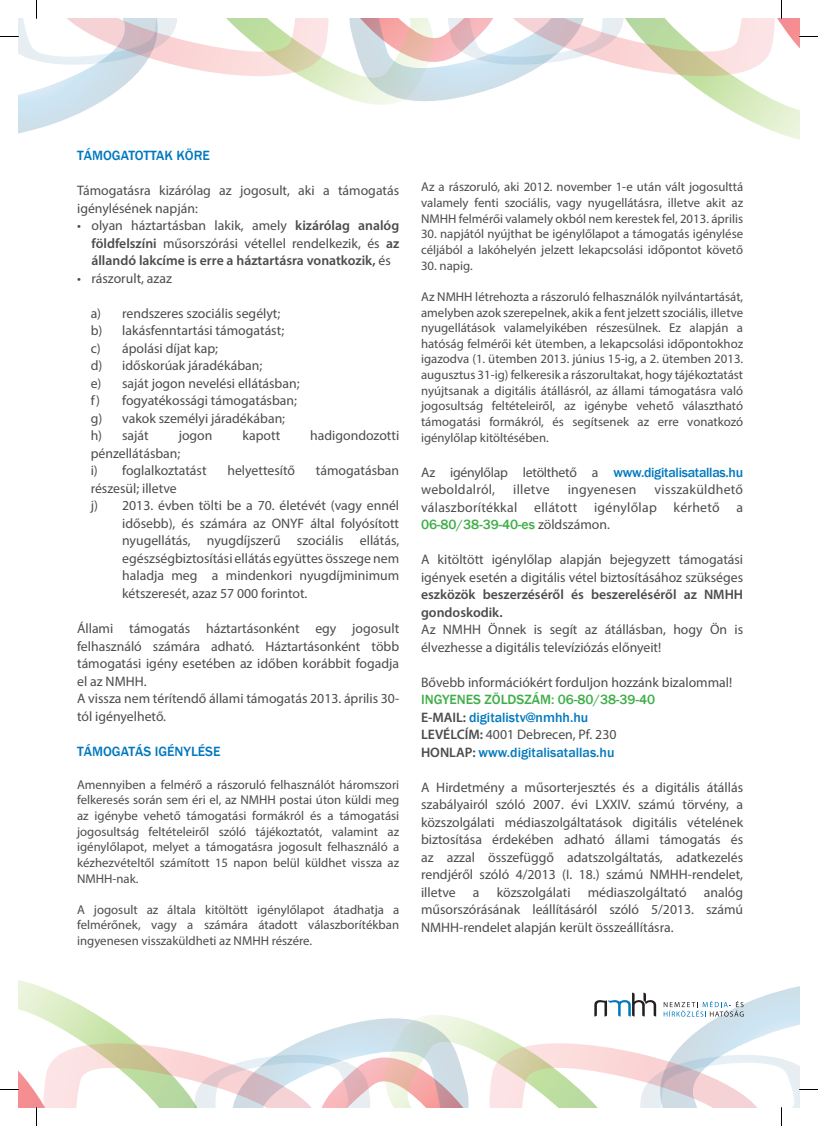
<style>
.page{position:relative;width:818px;height:1126px;background:#fff}
.page>*{position:absolute;margin:0;border:0;box-sizing:border-box;transform-origin:0 0}
.t1{font:13.75px/17.5px "Myriad Pro";color:#4b4c4d}
.t2{font:600 13.75px/17.5px "Myriad Pro";color:#4b4c4d;text-align:justify}
.t3{font:500 13.75px/17.5px "Franklin Gothic";color:#40ae49}
.t4{font:13.75px/17.5px "Myriad Pro";letter-spacing:.02em;color:#4b4c4d;text-align:right}
.t5{font:500 13.75px "Franklin Gothic";color:#0078bf}
.t6{font:13.75px/17.5px "Myriad Pro";letter-spacing:-.02em;color:#4b4c4d}
.t7{font:12.75px/15.6px "Myriad Pro";color:#4b4c4d;text-align:justify}
.s1{font-weight:400}
.s2{font-family:"Franklin Gothic";font-weight:500;color:#0078bf}
.s3{font-family:"Myriad Pro";font-weight:400;color:#4b4c4d}
.s4{font-family:"Myriad Pro";font-weight:600;color:#4b4c4d}
.s5{color:#0078bf}
.s6{font-weight:600}
</style>
<div class="page">
<svg style="left:0;top:0;width:817px;height:140px"></svg>
<svg style="left:0;top:980px;width:817px;height:145px"></svg>
<p class="t5" style="left:77px;top:147px;width:134px">TÁMOGATOTTAK KÖRE</p>
<p class="t1" style="left:77px;top:181px;width:323px">Támogatásra kizárólag az jogosult, aki a támogatás igénylésének napján:</p>
<p class="t2" style="left:91px;top:216px;width:309px;text-indent:-14px"><span class="s1">• olyan háztartásban lakik, amely</span> kizárólag analóg földfelszíni <span class="s1">műsorszórási vétellel rendelkezik, és</span> az állandó lakcíme is erre a háztartásra vonatkozik, <span class="s1">és</span></p>
<p class="t1" style="left:77px;top:269px;width:96px">• rászorult, azaz</p>
<p class="t1" style="left:91px;top:304px;width:210px">a) rendszeres szociális segélyt;<br>b) lakásfenntartási támogatást;<br>c) ápolási díjat kap;<br>d) időskorúak járadékában;<br>e) saját jogon nevelési ellátásban; f) fogyatékossági támogatásban; g) vakok személyi járadékában; h) saját</p>
<p class="t1" style="left:178px;top:427px;width:35px">jogon</p>
<p class="t1" style="left:242px;top:427px;width:39px">kapott</p>
<p class="t1" style="left:310px;top:427px;width:90px">hadigondozotti</p>
<p class="t1" style="left:91px;top:444px;width:117px">pénzellátásban;<br>i) foglalkoztatást</p>
<p class="t1" style="left:227px;top:462px;width:69px">helyettesítő</p>
<p class="t1" style="left:316px;top:462px;width:85px">támogatásban</p>
<p class="t1" style="left:91px;top:479px;width:88px">részesül; illetve</p>
<p class="t1" style="left:91px;top:497px;width:310px">j) 2013. évben tölti be a 70. életévét (vagy ennél</p>
<p class="t1" style="left:122px;top:514px;width:278px">idősebb), és számára az ONYF által folyósított</p>
<p class="t1" style="left:122px;top:532px;width:278px">nyugellátás, nyugdíjszerű szociális ellátás,</p>
<p class="t1" style="left:122px;top:549px;width:278px">egészségbiztosítási ellátás együttes összege nem</p>
<p class="t1" style="left:122px;top:567px;width:278px">haladja meg a mindenkori nyugdíjminimum</p>
<p class="t1" style="left:122px;top:584px;width:187px">kétszeresét, azaz 57 000 forintot.</p>
<p class="t1" style="left:77px;top:619px;width:323px">Állami támogatás háztartásonként egy jogosult felhasználó számára adható. Háztartásonként több támogatási igény esetében az időben korábbit fogadja el az NMHH.<br>A vissza nem térítendő állami támogatás 2013. április 30- tól igényelhető.</p>
<p class="t5" style="left:77px;top:742px;width:145px">TÁMOGATÁS IGÉNYLÉSE</p>
<p class="t7" style="left:77px;top:776px;width:323px">Amennyiben a felmérő a rászoruló felhasználót háromszori felkeresés során sem éri el, az NMHH postai úton küldi meg az igénybe vehető támogatási formákról és a támogatási jogosultság feltételeiről szóló tájékoztatót, valamint az igénylőlapot, melyet a támogatásra jogosult felhasználó a kézhezvételtől számított 15 napon belül küldhet vissza az NMHH-nak.</p>
<p class="t7" style="left:77px;top:901px;width:323px">A jogosult az általa kitöltött igénylőlapot átadhatja a felmérőnek, vagy a számára átadott válaszborítékban ingyenesen visszaküldheti az NMHH részére.</p>
<p class="t7" style="left:421px;top:179px;width:323px">Az a rászoruló, aki 2012. november 1-e után vált jogosulttá valamely fenti szociális, vagy nyugellátásra, illetve akit az NMHH felmérői valamely okból nem kerestek fel, 2013. április</p>
<p class="t7" style="left:421px;top:226px;width:323px">30. napjától nyújthat be igénylőlapot a támogatás igénylése céljából a lakóhelyén jelzett lekapcsolási időpontot követő</p>
<p class="t7" style="left:421px;top:257px;width:53px">30. napig.</p>
<p class="t7" style="left:421px;top:288px;width:323px">Az NMHH létrehozta a rászoruló felhasználók nyilvántartását, amelyben azok szerepelnek, akik a fent jelzett szociális, illetve nyugellátások valamelyikében részesülnek. Ez alapján a hatóság felmérői két ütemben, a lekapcsolási időpontokhoz igazodva (1. ütemben 2013. június 15-ig, a 2. ütemben 2013. augusztus 31-ig) felkeresik a rászorultakat, hogy tájékoztatást nyújtsanak a digitális átállásról, az állami támogatásra való jogosultság feltételeiről, az igénybe vehető választható támogatási formákról, és segítsenek az erre vonatkozó igénylőlap kitöltésében.</p>
<p class="t6" style="left:421px;top:463px;width:323px">Az igénylőlap letölthető a <span class="s2">www.digitalisatallas.hu </span>weboldalról,</p>
<p class="t4" style="left:421px;top:480px;width:323px">visszaküldhető<br>válaszborítékkal ellátott igénylőlap kérhető a</p>
<p class="t3" style="left:421px;top:516px;width:190px">06-80/38-39-40-es <span class="s3">zöldszámon.</span></p>
<p class="t1" style="left:421px;top:550px;width:323px">A kitöltött igénylőlap alapján bejegyzett támogatási igények esetén a digitális vétel biztosításához szükséges</p>
<p class="t2" style="left:421px;top:585px;width:323px">eszközök beszerzéséről és beszereléséről az NMHH gondoskodik.</p>
<p class="t1" style="left:421px;top:620px;width:323px">Az NMHH Önnek is segít az átállásban, hogy Ön is élvezhesse a digitális televíziózás előnyeit!</p>
<p class="t1" style="left:421px;top:673px;width:312px">Bővebb információkért forduljon hozzánk bizalommal!</p>
<p class="t3" style="left:421px;top:691px;width:235px">INGYENES ZÖLDSZÁM: 06-80/38-39-40<br><span class="s4">E-MAIL:</span> <span class="s5">digitalistv@nmhh.hu</span></p>
<p class="t1" style="left:421px;top:725px;width:197px"><span class="s6">LEVÉLCÍM:</span> 4001 Debrecen, Pf. 230</p>
<p class="t5" style="left:421px;top:743px;width:195px"><span class="s4">HONLAP:</span> www.digitalisatallas.hu</p>
<p class="t1" style="left:421px;top:778px;width:323px;text-align:justify">A Hirdetmény a műsorterjesztés és a digitális átállás szabályairól szóló 2007. évi LXXIV. számú törvény, a közszolgálati médiaszolgáltatások digitális vételének biztosítása érdekében adható állami támogatás és az azzal összefüggő adatszolgáltatás, adatkezelés rendjéről szóló 4/2013 (I. 18.) számú NMHH-rendelet, illetve a közszolgálati médiaszolgáltató analóg műsorszórásának leállításáról szóló 5/2013. számú NMHH-rendelet alapján került összeállításra.</p>
<p class="t4" style="left:513px;top:480px;width:38px">illetve</p>
<p class="t4" style="left:567px;top:480px;width:70px">ingyenesen</p>
</div>
